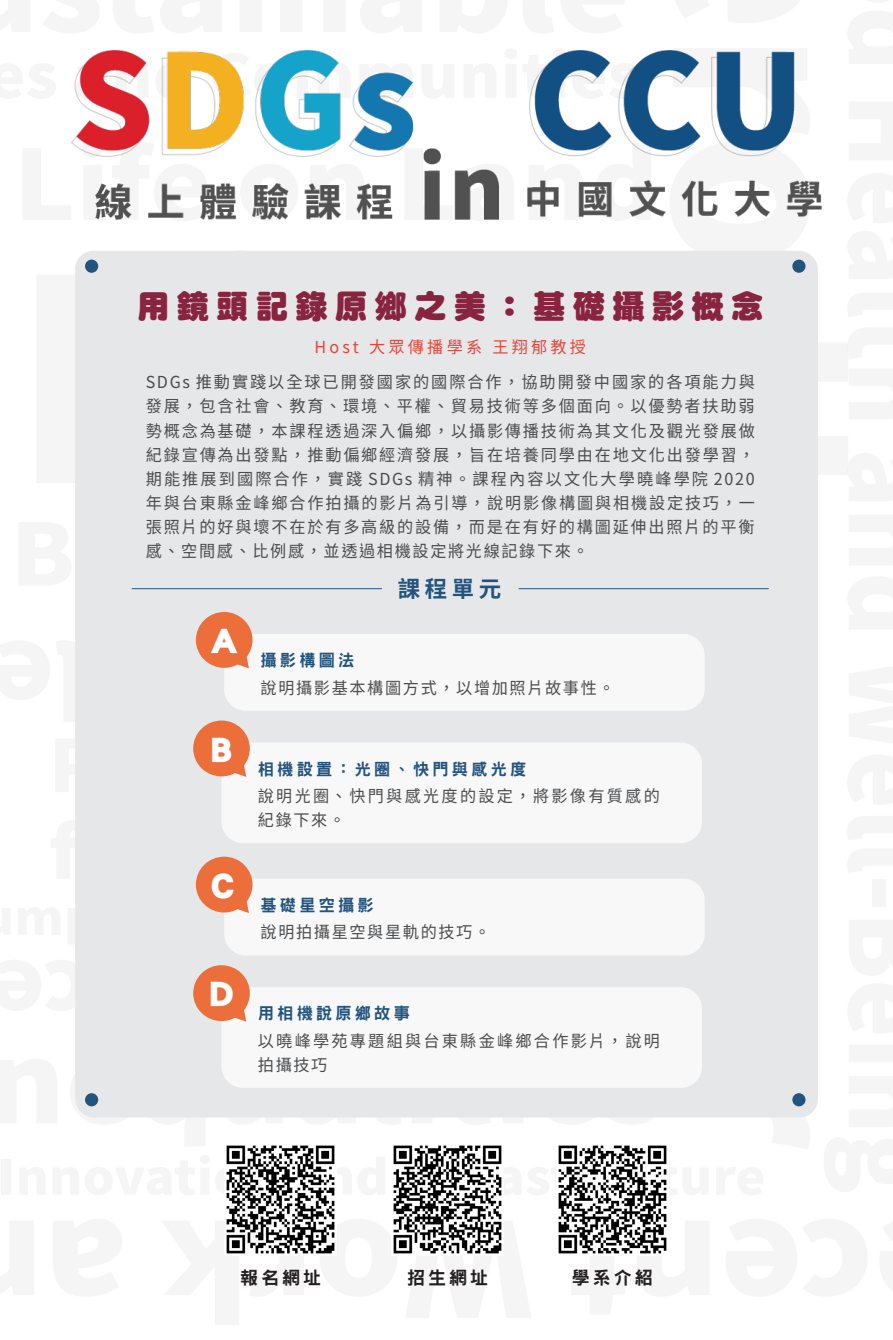
<style>
.page{position:relative;width:893px;height:1340px;background:#fff}
.page>*{position:absolute;margin:0;border:0;box-sizing:border-box;transform-origin:0 0}
.t1{font:36px "DF Hei Std W12";color:#fff}
.t2{font:33px "DF Yuan Std W12";letter-spacing:.2em;color:#892440}
.t3{font:700 22.5px "Noto Sans CJ Ktc";color:#23547e}
.t4{font:18px "DF Hei Std W9";letter-spacing:.165em;color:#231f20}
.t5{font:16.5px/24px "Noto Sans CJ Ktc";letter-spacing:.11em;color:#4b4c4d;text-align:justify}
.t6{font:16.5px/24px "Noto Sans CJ Ktc";letter-spacing:.14em;color:#4b4c4d}
.t7{font:16.5px "DF Hei Std W9";letter-spacing:.2em;color:#23547e}
.t8{font:16.5px "Noto Sans CJ Ktc";letter-spacing:.2em;color:#e54637}
</style>
<div class="page">
<div style="left:2px;top:1159px;width:9px;height:35px;background:#f5f5f6"></div>
<svg style="left:695px;top:250px;width:114px;height:4px"></svg>
<svg style="left:673px;top:1114px;width:137px;height:4px"></svg>
<svg style="left:75px;top:1102px;width:56px;height:16px"></svg>
<svg style="left:141px;top:1117px;width:65px;height:1px"></svg>
<svg style="left:222px;top:1117px;width:61px;height:1px"></svg>
<svg style="left:297px;top:1117px;width:59px;height:1px"></svg>
<svg style="left:372px;top:1117px;width:30px;height:1px"></svg>
<svg style="left:410px;top:1117px;width:24px;height:1px"></svg>
<svg style="left:443px;top:1117px;width:48px;height:1px"></svg>
<svg style="left:501px;top:1117px;width:24px;height:1px"></svg>
<svg style="left:537px;top:1117px;width:61px;height:1px"></svg>
<svg style="left:605px;top:1117px;width:54px;height:1px"></svg>
<div style="left:872px;top:878px;width:13px;height:28px;background:#f5f5f6"></div>
<svg style="left:260px;top:219px;width:26px;height:1px"></svg>
<svg style="left:463px;top:219px;width:36px;height:1px"></svg>
<img style="left:71px;top:51px;width:751px;height:168px">
<div style="left:75px;top:251px;width:742px;height:865px;background:#e6e7e9;border-radius:18px"></div>
<div style="left:85px;top:259px;width:13px;height:14px;background:#23547e;border-radius:50%"></div>
<div style="left:85px;top:1093px;width:13px;height:13px;background:#23547e;border-radius:50%"></div>
<div style="left:792px;top:259px;width:13px;height:14px;background:#23547e;border-radius:50%"></div>
<div style="left:792px;top:1093px;width:13px;height:13px;background:#23547e;border-radius:50%"></div>
<div style="left:224px;top:634px;width:481px;height:76px;background:#f8f8f9;border-radius:21px"></div>
<div style="left:224px;top:878px;width:481px;height:77px;background:#f8f8f9;border-radius:21px"></div>
<div style="left:221px;top:742px;width:481px;height:101px;background:#f8f8f9;border-radius:21px"></div>
<div style="left:221px;top:987px;width:481px;height:100px;background:#f8f8f9;border-radius:21px"></div>
<svg style="left:195px;top:824px;width:113px;height:118px"></svg>
<svg style="left:193px;top:612px;width:191px;height:165px"></svg>
<svg style="left:193px;top:965px;width:57px;height:57px"></svg>
<hr style="left:519px;top:588px;width:250px;height:1px;background:#23547e">
<hr style="left:132px;top:588px;width:250px;height:1px;background:#23547e">
<img style="left:393px;top:1145px;width:109px;height:109px">
<img style="left:226px;top:1145px;width:109px;height:109px">
<img style="left:558px;top:1145px;width:109px;height:109px">
<p class="t2" style="left:137px;top:288px;width:628px">用鏡頭記錄原鄉之美：基礎攝影概念</p>
<p class="t8" style="left:314px;top:338px;width:273px">Host 大眾傳播學系 王翔郁教授</p>
<p class="t5" style="left:146px;top:371px;width:611px">SDGs 推動實踐以全球已開發國家的國際合作，協助開發中國家的各項能力與發展，包含社會、教育、環境、平權、貿易技術等多個面向。以優勢者扶助弱勢概念為基礎，本課程透過深入偏鄉，以攝影傳播技術為其文化及觀光發展做紀錄宣傳為出發點，推動偏鄉經濟發展，旨在培養同學由在地文化出發學習，期能推展到國際合作，實踐 SDGs 精神。課程內容以文化大學曉峰學院 2020年與台東縣金峰鄉合作拍攝的影片為引導，說明影像構圖與相機設定技巧，一張照片的好與壞不在於有多高級的設備，而是在有好的構圖延伸出照片的平衡感、空間感、比例感，並透過相機設定將光線記錄下來。</p>
<p class="t3" style="left:398px;top:576px;width:105px">課程單元</p>
<p class="t1" style="left:210px;top:620px;width:29px">A</p>
<p class="t1" style="left:210px;top:729px;width:24px">B</p>
<p class="t1" style="left:210px;top:865px;width:26px">C</p>
<p class="t1" style="left:209px;top:973px;width:27px">D</p>
<p class="t7" style="left:261px;top:651px;width:95px">攝影構圖法</p>
<p class="t5" style="left:261px;top:676px;width:356px">說明攝影基本構圖方式，以增加照片故事性。</p>
<p class="t7" style="left:258px;top:759px;width:270px">相機設置：光圈、快門與感光度</p>
<p class="t6" style="left:258px;top:784px;width:403px">說明光圈、快門與感光度的設定，將影像有質感的紀錄下來。</p>
<p class="t7" style="left:261px;top:895px;width:115px">基礎星空攝影</p>
<p class="t5" style="left:261px;top:920px;width:231px">說明拍攝星空與星軌的技巧。</p>
<p class="t7" style="left:258px;top:1004px;width:153px">用相機說原鄉故事</p>
<p class="t6" style="left:258px;top:1029px;width:403px">以曉峰學苑專題組與台東縣金峰鄉合作影片，說明拍攝技巧</p>
<p class="t4" style="left:240px;top:1267px;width:82px">報名網址</p>
<p class="t4" style="left:407px;top:1267px;width:82px">招生網址</p>
<p class="t4" style="left:572px;top:1267px;width:82px">學系介紹</p>
</div>
